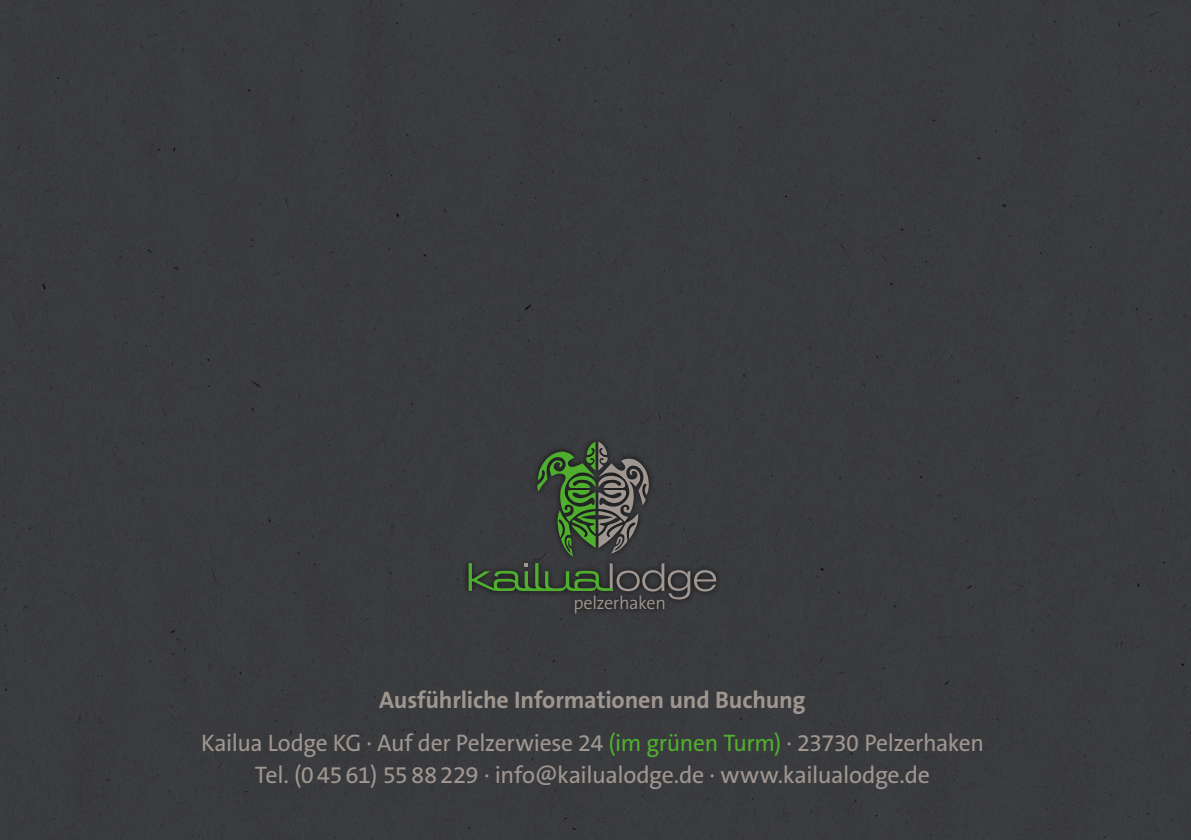
<style>
.page{position:relative;width:1191px;height:840px;background:#fff}
.page>*{position:absolute;margin:0;border:0;box-sizing:border-box;transform-origin:0 0}
.t1{font:24px/32px "The Sans B5 Plain";letter-spacing:-.02em;color:#9f9690;text-align:center}
.t2{font:700 24px "The Sans B7";letter-spacing:-.01em;color:#9f9690}
.t3{font:300 18.4px "The Sans B4";letter-spacing:-.025em;color:#9f9690}
.s1{color:#50ae2f}
</style>
<div class="page">
<div style="left:0;top:0;width:1191px;height:839px;background:#3a3b3e"></div>
<div style="left:462px;top:436px;width:260px;height:182px;background:#3a3b3e"></div>
<svg style="left:537px;top:441px;width:112px;height:115px"></svg>
<svg style="left:468px;top:562px;width:248px;height:37px"></svg>
<p class="t3" style="left:573px;top:592px;width:94px">pelzerhaken</p>
<p class="t2" style="left:379px;top:686px;width:428px">Ausführliche Informationen und Buchung</p>
<p class="t1" style="left:201px;top:727px;width:784px">Kailua Lodge KG · Auf der Pelzerwiese 24 <span class="s1">(im grünen Turm)</span> · 23730 Pelzerhaken<br>Tel. (04561) 5588229 · info@kailualodge.de · www.kailualodge.de</p>
</div>
